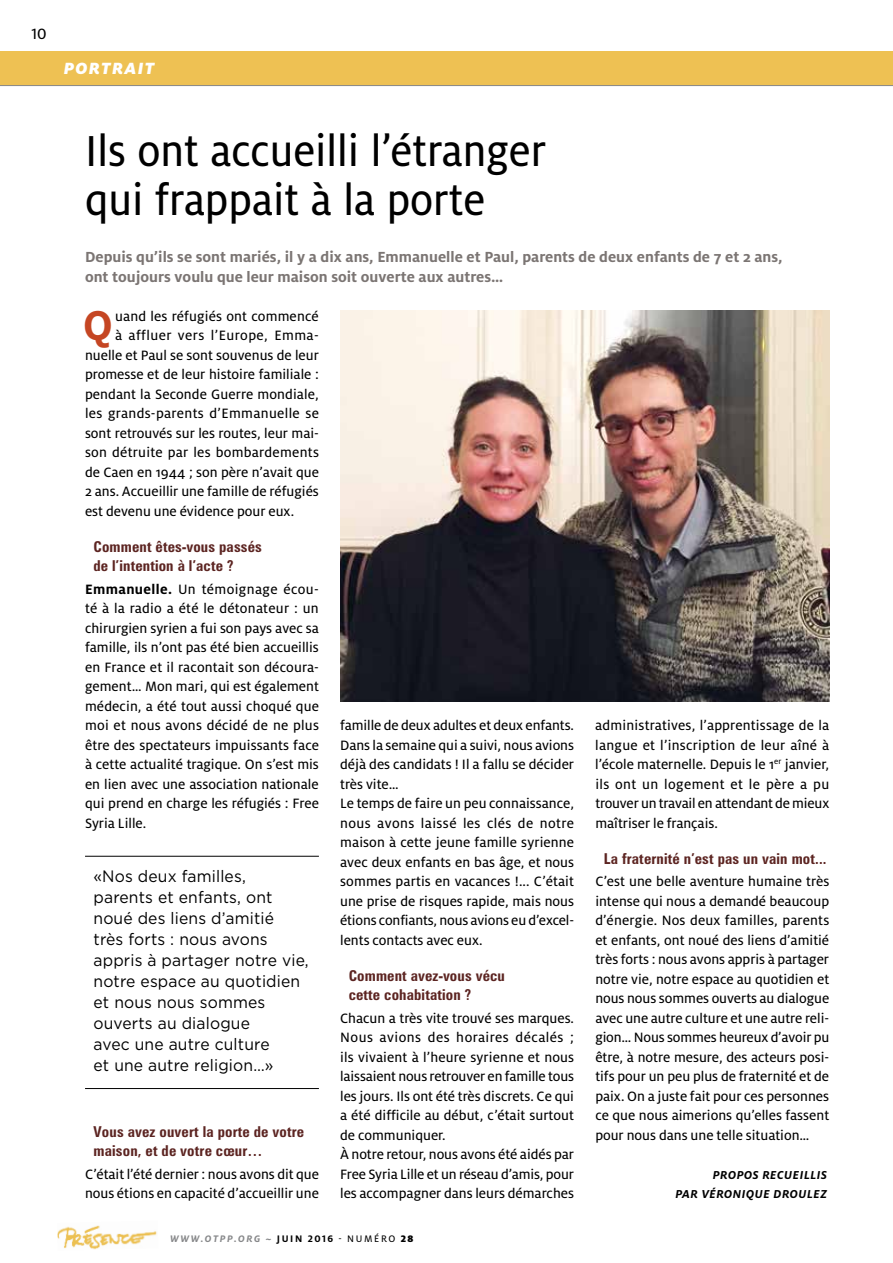
<style>
.page{position:relative;width:893px;height:1263px;background:#fff}
.page>*{position:absolute;margin:0;border:0;box-sizing:border-box;transform-origin:0 0}
.t1{font:48px/49.5px "Milo OT Text";color:#000;scale:.94 1}
.t2{font:700 46.35px "Milo OT";color:#c54623;scale:.95 1}
.t3{font:italic 900 18px "Milo OT";letter-spacing:.07em;color:#fff}
.t4{font:16.5px/21px "Gotham";letter-spacing:.01em;color:#000;scale:.95 1}
.t5{font:16.5px "Milo OT Text";color:#000}
.t6{font:700 16.2px/19.5px "Milo OT";color:#7b7573}
.t7{font:15px/19.5px "Milo OT Text";color:#000;text-align:justify}
.t8{font:700 condensed 15px/19.5px "Zurich BT";letter-spacing:.01em;color:#5c2421}
.t9{font:15px "Milo OT Text";letter-spacing:.025em;color:#000}
.t10{font:15px "Milo OT Text";letter-spacing:.02em;color:#000}
.t11{font:15px "Milo OT Text";letter-spacing:.03em;color:#000}
.t12{font:italic 700 12.75px/19.5px "Milo OT";letter-spacing:.04em;color:#000;text-align:right}
.t13{font:italic 700 10.5px "Milo OT";letter-spacing:.16em;color:#87888a}
.s1{font-family:"Milo OT";font-weight:700}
.s2{font-style:normal;color:#000}
.s3{font-family:"Milo OT Text";font-weight:400;font-style:normal;color:#000}
.s4{font-weight:900;font-style:normal;color:#000}
</style>
<div class="page">
<img style="left:340px;top:310px;width:489px;height:392px">
<hr style="left:85px;top:856px;width:234px;height:1px;background:#000">
<hr style="left:85px;top:1088px;width:234px;height:1px;background:#000">
<div style="left:0;top:51px;width:893px;height:34px;background:#eec153"></div>
<hr style="left:0;top:85px;width:893px;height:1px;background:#87888a">
<img style="left:57px;top:1225px;width:100px;height:25px">
<p class="t5" style="left:32px;top:24px;width:17px">10</p>
<p class="t3" style="left:64px;top:58px;width:92px">PORTRAIT</p>
<h1 class="t1" style="left:85px;top:126px;width:492px">Ils ont accueilli l’étranger qui frappait à la porte</h1>
<p class="t6" style="left:85px;top:247px;width:699px">Depuis qu’ils se sont mariés, il y a dix ans, Emmanuelle et Paul, parents de deux enfants de 7 et 2 ans, ont toujours voulu que leur maison soit ouverte aux autres…</p>
<h2 class="t2" style="left:83px;top:300px;width:33px">Q</h2>
<p class="t7" style="left:115px;top:306px;width:205px">uand les réfugiés ont commencé</p>
<p class="t11" style="left:115px;top:327px;width:205px">à affluer vers l’Europe, Emma-</p>
<p class="t7" style="left:85px;top:345px;width:235px">nuelle et Paul se sont souvenus de leur</p>
<p class="t7" style="left:85px;top:365px;width:235px">promesse et de leur histoire familiale :</p>
<p class="t7" style="left:85px;top:384px;width:235px">pendant la Seconde Guerre mondiale,</p>
<p class="t9" style="left:85px;top:405px;width:235px">les grands-parents d’Emmanuelle se</p>
<p class="t7" style="left:85px;top:423px;width:235px">sont retrouvés sur les routes, leur mai-</p>
<p class="t10" style="left:85px;top:444px;width:235px">son détruite par les bombardements</p>
<p class="t7" style="left:85px;top:462px;width:235px">de Caen en 1944 ; son père n’avait que</p>
<p class="t7" style="left:85px;top:482px;width:235px">2 ans. Accueillir une famille de réfugiés</p>
<p class="t7" style="left:85px;top:501px;width:211px">est devenu une évidence pour eux.</p>
<p class="t8" style="left:94px;top:537px;width:170px">Comment êtes-vous passés de l’intention à l’acte ?</p>
<p class="t7" style="left:85px;top:579px;width:235px"><span class="s1">Emmanuelle.</span> Un témoignage écou&shy;té à la radio a été le détonateur : un chirurgien syrien a fui son pays avec sa famille, ils n’ont pas été bien accueillis en France et il racontait son découra&shy;gement… Mon mari, qui est également médecin, a été tout aussi choqué que moi et nous avons décidé de ne plus être des spectateurs impuissants face à cette actualité tragique. On s’est mis en lien avec une association nationale qui prend en charge les réfugiés : Free Syria Lille.</p>
<p class="t7" style="left:595px;top:716px;width:235px">administratives, l’apprentissage de la langue et l’inscription de leur aîné à l’école maternelle. Depuis le 1<sup>er</sup> janvier, ils ont un logement et le père a pu trouver un travail en attendant de mieux maîtriser le français.</p>
<p class="t8" style="left:604px;top:849px;width:224px">La fraternité n’est pas un vain mot...</p>
<p class="t7" style="left:595px;top:872px;width:235px">C’est une belle aventure humaine très intense qui nous a demandé beaucoup d’énergie. Nos deux familles, parents et enfants, ont noué des liens d’amitié très forts : nous avons appris à partager notre vie, notre espace au quotidien et nous nous sommes ouverts au dialogue avec une autre culture et une autre reli&shy;gion… Nous sommes heureux d’avoir pu être, à notre mesure, des acteurs posi&shy;tifs pour un peu plus de fraternité et de paix. On a juste fait pour ces personnes ce que nous aimerions qu’elles fassent pour nous dans une telle situation…</p>
<p class="t12" style="left:675px;top:1165px;width:153px">PROPOS RECUEILLIS<br>PAR VÉRONIQUE DROULEZ</p>
<p class="t7" style="left:340px;top:716px;width:235px;text-align:left">famille de deux adultes et deux enfants.<br>Dans la semaine qui a suivi, nous avions déjà des candidats ! Il a fallu se décider très vite…<br>Le temps de faire un peu connaissance, nous avons laissé les clés de notre maison à cette jeune famille syrienne avec deux enfants en bas âge, et nous sommes partis en vacances !... C’était une prise de risques rapide, mais nous étions confiants, nous avions eu d’excel&shy;lents contacts avec eux.</p>
<p class="t8" style="left:349px;top:966px;width:158px">Comment avez-vous vécu cette cohabitation ?</p>
<p class="t7" style="left:340px;top:1008px;width:236px;text-align:left">Chacun a très vite trouvé ses marques.<br>Nous avions des horaires décalés ; ils vivaient à l’heure syrienne et nous laissaient nous retrouver en famille tous les jours. Ils ont été très discrets. Ce qui a été difficile au début, c’était surtout de communiquer.<br>À notre retour, nous avons été aidés par Free Syria Lille et un réseau d’amis, pour les accompagner dans leurs démarches</p>
<p class="t4" style="left:94px;top:865px;width:228px">«Nos deux familles, parents et enfants, ont noué des liens d’amitié<br>très forts : nous avons appris à partager notre vie, notre espace au quotidien et nous nous sommes ouverts au dialogue<br>avec une autre culture<br>et une autre religion…»</p>
<p class="t8" style="left:94px;top:1122px;width:212px">Vous avez ouvert la porte de votre maison, et de votre cœur…</p>
<p class="t7" style="left:85px;top:1164px;width:235px">C’était l’été dernier : nous avons dit que nous étions en capacité d’accueillir une</p>
<p class="t13" style="left:170px;top:1233px;width:245px">WWW.OTPP.ORG ~ <span class="s2">JUIN 2016</span> <span class="s3">- NUMÉRO</span> <span class="s4">28</span></p>
</div>
